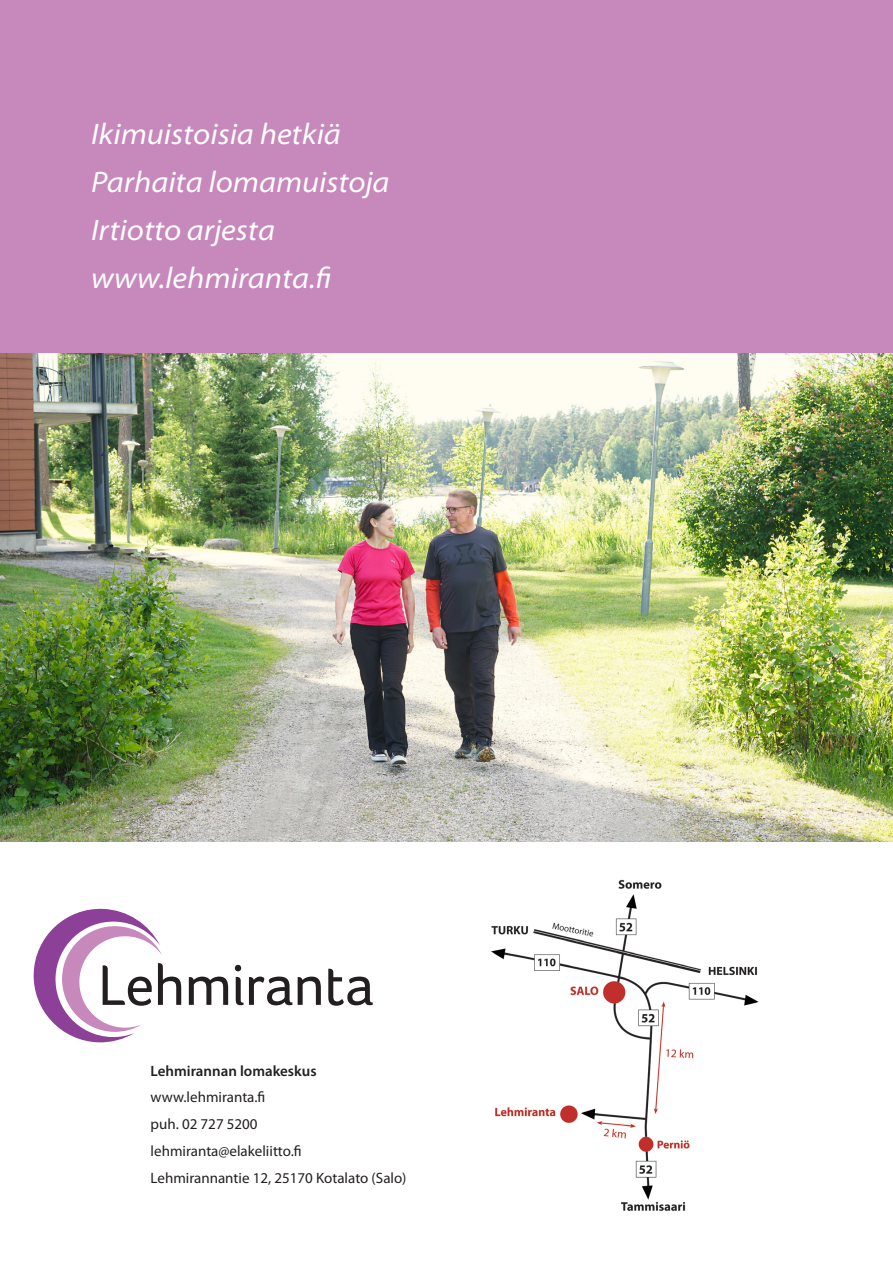
<style>
.page{position:relative;width:893px;height:1263px;background:#fff}
.page>*{position:absolute;margin:0;border:0;box-sizing:border-box;transform-origin:0 0}
.leipis{font:italic semi-expanded 29.85px "Myriad Pro";color:#fff}
.leipis-2{font:15px "Myriad Pro";color:#231f20}
.leipis-3{font:600 15px "Myriad Pro";color:#231f20}
</style>
<div class="page">
<img style="left:0;top:353px;width:893px;height:489px">
<div style="left:0;top:0;width:893px;height:353px;background:#c788bb"></div>
<svg style="left:33px;top:908px;width:340px;height:135px"></svg>
<img style="left:491px;top:879px;width:268px;height:332px">
<p class="leipis" style="left:91px;top:115px;width:251px">Ikimuistoisia hetkiä</p>
<p class="leipis" style="left:91px;top:163px;width:300px">Parhaita lomamuistoja</p>
<p class="leipis" style="left:91px;top:211px;width:185px">Irtiotto arjesta</p>
<p class="leipis" style="left:91px;top:259px;width:242px">www.lehmiranta.fi</p>
<p class="leipis-3" style="left:151px;top:1061px;width:168px">Lehmirannan lomakeskus</p>
<p class="leipis-2" style="left:151px;top:1088px;width:116px">www.lehmiranta.fi</p>
<p class="leipis-2" style="left:151px;top:1115px;width:109px">puh. 02 727 5200</p>
<p class="leipis-2" style="left:151px;top:1142px;width:153px">lehmiranta@elakeliitto.fi</p>
<p class="leipis-2" style="left:151px;top:1168px;width:257px">Lehmirannantie 12, 25170 Kotalato (Salo)</p>
</div>
